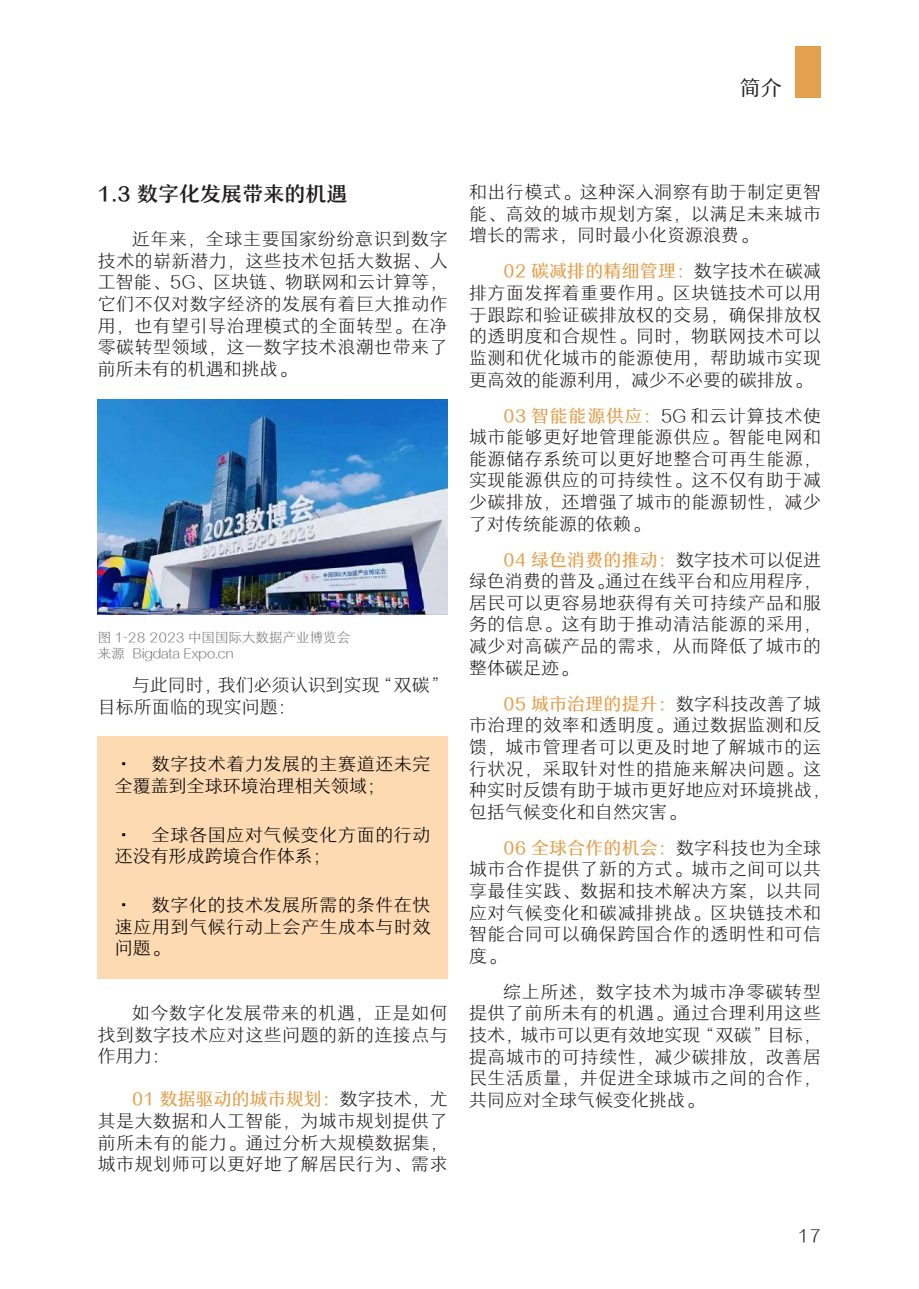
<style>
.page{position:relative;width:919px;height:1289px;background:#fff}
.page>*{position:absolute;margin:0;border:0;box-sizing:border-box;transform-origin:0 0}
.t1{font:21px "HY Run Yuan FEW";color:#231f20}
.t2{font:21px "HY Run Yuan DEW";color:#231f20}
.t3{font:18px/21.6px "HY Run Yuan CEW";letter-spacing:.03em;color:#231f20;text-align:justify}
.t4{font:18px/21.6px "HY Run Yuan CEW";letter-spacing:.035em;color:#000}
.t5{font:18px "HY Run Yuan EEW";letter-spacing:.01em;color:#e3a14f}
.t6{font:18px/21.6px "HY Run Yuan CEW";color:#231f20}
.t7{font:18px "HY Run Yuan EEW";letter-spacing:.04em;color:#e3a14f}
.t8{font:13.5px/16.2px "HY Run Yuan CEW";color:#76787b}
.s1{font-family:"HY Run Yuan GEW"}
.s2{font-family:"HY Run Yuan CEW";color:#231f20}
</style>
<div class="page">
<div style="left:795px;top:47px;width:26px;height:51px;background:#e3a14f"></div>
<div style="left:98px;top:736px;width:350px;height:242px;background:#fedab3"></div>
<img style="left:98px;top:399px;width:349px;height:215px">
<p class="t2" style="left:740px;top:75px;width:43px">简介</p>
<p class="t1" style="left:98px;top:181px;width:251px">1.3 数字化发展带来的机遇</p>
<p class="t3" style="left:98px;top:228px;width:351px;text-indent:34px">近年来，全球主要国家纷纷意识到数字技术的崭新潜力，这些技术包括大数据、人工智能、5G、区块链、物联网和云计算等，它们不仅对数字经济的发展有着巨大推动作用，也有望引导治理模式的全面转型。在净零碳转型领域，这一数字技术浪潮也带来了前所未有的机遇和挑战。</p>
<p class="t8" style="left:98px;top:629px;width:254px">图 1-28 2023 中国国际大数据产业博览会来源 Bigdata Expo.cn</p>
<p class="t6" style="left:98px;top:674px;width:351px;text-indent:34px">与此同时，我们必须认识到实现“双碳”目标所面临的现实问题：</p>
<p class="t4" style="left:115px;top:753px;width:317px"><span class="s1">·</span> 数字技术着力发展的主赛道还未完全覆盖到全球环境治理相关领域；</p>
<p class="t4" style="left:115px;top:823px;width:317px"><span class="s1">·</span> 全球各国应对气候变化方面的行动还没有形成跨境合作体系；</p>
<p class="t4" style="left:115px;top:894px;width:317px;text-align:justify"><span class="s1">·</span> 数字化的技术发展所需的条件在快速应用到气候行动上会产生成本与时效问题。</p>
<p class="t3" style="left:98px;top:1002px;width:351px;text-indent:34px">如今数字化发展带来的机遇，正是如何找到数字技术应对这些问题的新的连接点与作用力：</p>
<p class="t5" style="left:132px;top:1088px;width:317px">01 数据驱动的城市规划：<span class="s2">数字技术，尤</span></p>
<p class="t3" style="left:98px;top:1110px;width:351px">其是大数据和人工智能，为城市规划提供了前所未有的能力。通过分析大规模数据集，城市规划师可以更好地了解居民行为、需求</p>
<p class="t3" style="left:469px;top:181px;width:353px">和出行模式。这种深入洞察有助于制定更智能、高效的城市规划方案，以满足未来城市增长的需求，同时最小化资源浪费。</p>
<p class="t5" style="left:503px;top:261px;width:319px">02 碳减排的精细管理：<span class="s2">数字技术在碳减</span></p>
<p class="t3" style="left:469px;top:282px;width:353px">排方面发挥着重要作用。区块链技术可以用于跟踪和验证碳排放权的交易，确保排放权的透明度和合规性。同时，物联网技术可以监测和优化城市的能源使用，帮助城市实现更高效的能源利用，减少不必要的碳排放。</p>
<p class="t7" style="left:503px;top:405px;width:319px">03 智能能源供应：<span class="s2">5G 和云计算技术使</span></p>
<p class="t3" style="left:469px;top:426px;width:353px">城市能够更好地管理能源供应。智能电网和能源储存系统可以更好地整合可再生能源，实现能源供应的可持续性。这不仅有助于减少碳排放，还增强了城市的能源韧性，减少了对传统能源的依赖。</p>
<p class="t5" style="left:503px;top:549px;width:319px">04 绿色消费的推动：<span class="s2">数字技术可以促进</span></p>
<p class="t3" style="left:469px;top:570px;width:353px">绿色消费的普及。通过在线平台和应用程序，居民可以更容易地获得有关可持续产品和服务的信息。这有助于推动清洁能源的采用，减少对高碳产品的需求，从而降低了城市的整体碳足迹。</p>
<p class="t5" style="left:503px;top:693px;width:319px">05 城市治理的提升：<span class="s2">数字科技改善了城</span></p>
<p class="t3" style="left:469px;top:714px;width:362px;text-align:left">市治理的效率和透明度。通过数据监测和反馈，城市管理者可以更及时地了解城市的运行状况，采取针对性的措施来解决问题。这种实时反馈有助于城市更好地应对环境挑战，包括气候变化和自然灾害。</p>
<p class="t5" style="left:503px;top:837px;width:319px">06 全球合作的机会：<span class="s2">数字科技也为全球</span></p>
<p class="t3" style="left:469px;top:858px;width:353px">城市合作提供了新的方式。城市之间可以共享最佳实践、数据和技术解决方案，以共同应对气候变化和碳减排挑战。区块链技术和智能合同可以确保跨国合作的透明性和可信度。</p>
<p class="t3" style="left:469px;top:980px;width:353px;text-indent:34px">综上所述，数字技术为城市净零碳转型提供了前所未有的机遇。通过合理利用这些技术，城市可以更有效地实现“双碳”目标，提高城市的可持续性，减少碳排放，改善居民生活质量，并促进全球城市之间的合作，共同应对全球气候变化挑战。</p>
<p class="t3" style="left:797px;top:1224px;width:25px">17</p>
</div>
